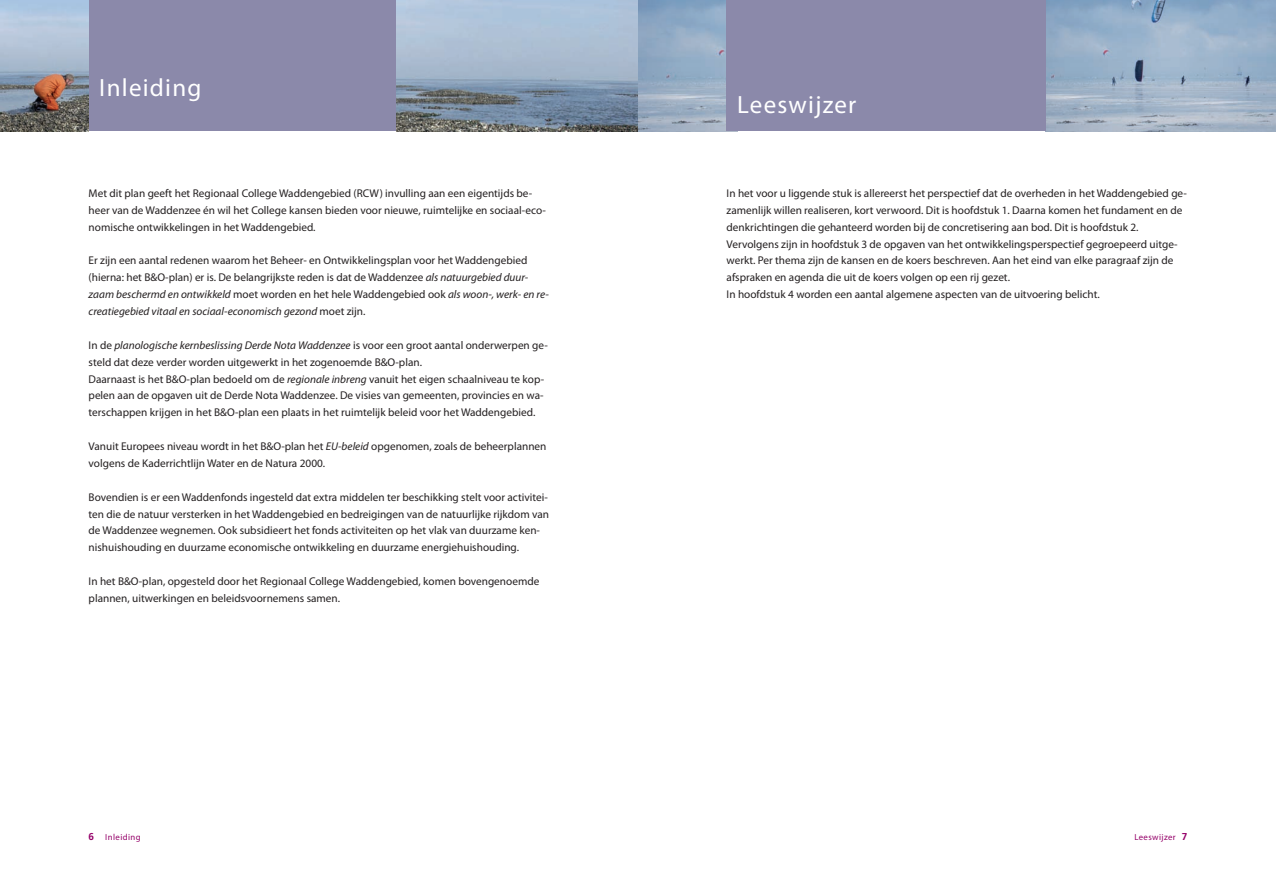
<style>
.page{position:relative;width:1276px;height:886px;background:#fff}
.page>*{position:absolute;margin:0;border:0;box-sizing:border-box;transform-origin:0 0}
.t1{font:25px "Myriad Pro";letter-spacing:.05em;color:#fff}
.t2{font:11.25px/16.9px "Myriad Pro";color:#231f20}
.t3{font:8.75px "Myriad Pro";letter-spacing:.045em;color:#950169}
.s1{font-style:italic}
.s2{font-family:"Frutiger LT Std";font-weight:700;font-size:10px}
</style>
<div class="page">
<img style="left:1045px;top:0;width:231px;height:131px">
<img style="left:637px;top:0;width:89px;height:131px">
<div style="left:89px;top:0;width:318px;height:131px;background:#8b89aa"></div>
<div style="left:726px;top:0;width:319px;height:131px;background:#8b89aa"></div>
<img style="left:0;top:0;width:89px;height:131px">
<svg style="left:397px;top:0;width:240px;height:131px;background:#95a7ba"></svg>
<h1 class="t1" style="left:99px;top:78px;width:104px">Inleiding</h1>
<p class="t2" style="left:89px;top:186px;width:459px">Met dit plan geeft het Regionaal College Waddengebied (RCW) invulling aan een eigentijds be&shy;heer van de Waddenzee én wil het College kansen bieden voor nieuwe, ruimtelijke en sociaal-eco&shy;nomische ontwikkelingen in het Waddengebied.</p>
<p class="t2" style="left:89px;top:253px;width:462px">Er zijn een aantal redenen waarom het Beheer- en Ontwikkelingsplan voor het Waddengebied (hierna: het B&amp;O-plan) er is. De belangrijkste reden is dat de Waddenzee <span class="s1">als natuurgebied duur&shy;zaam beschermd en ontwikkeld</span> moet worden en het hele Waddengebied ook <span class="s1">als woon-, werk- en re&shy;creatiegebied vitaal en sociaal-economisch gezond</span> moet zijn.</p>
<p class="t2" style="left:89px;top:337px;width:461px">In de <span class="s1">planologische kernbeslissing Derde Nota Waddenzee</span> is voor een groot aantal onderwerpen ge&shy;steld dat deze verder worden uitgewerkt in het zogenoemde B&amp;O-plan.<br>Daarnaast is het B&amp;O-plan bedoeld om de <span class="s1">regionale inbreng</span> vanuit het eigen schaalniveau te kop&shy;pelen aan de opgaven uit de Derde Nota Waddenzee. De visies van gemeenten, provincies en wa&shy;terschappen krijgen in het B&amp;O-plan een plaats in het ruimtelijk beleid voor het Waddengebied.</p>
<p class="t2" style="left:89px;top:439px;width:459px">Vanuit Europees niveau wordt in het B&amp;O-plan het <span class="s1">EU-beleid</span> opgenomen, zoals de beheerplannen volgens de Kaderrichtlijn Water en de Natura 2000.</p>
<p class="t2" style="left:89px;top:489px;width:462px">Bovendien is er een Waddenfonds ingesteld dat extra middelen ter beschikking stelt voor activitei&shy;ten die de natuur versterken in het Waddengebied en bedreigingen van de natuurlijke rijkdom van de Waddenzee wegnemen. Ook subsidieert het fonds activiteiten op het vlak van duurzame ken&shy;nishuishouding en duurzame economische ontwikkeling en duurzame energiehuishouding.</p>
<p class="t2" style="left:89px;top:574px;width:452px">In het B&amp;O-plan, opgesteld door het Regionaal College Waddengebied, komen bovengenoemde plannen, uitwerkingen en beleidsvoornemens samen.</p>
<p class="t3" style="left:89px;top:834px;width:54px"><span class="s2">6</span> Inleiding</p>
<h1 class="t1" style="left:737px;top:95px;width:121px">Leeswijzer</h1>
<p class="t2" style="left:726px;top:186px;width:462px">In het voor u liggende stuk is allereerst het perspectief dat de overheden in het Waddengebied ge&shy;zamenlijk willen realiseren, kort verwoord. Dit is hoofdstuk 1. Daarna komen het fundament en de denkrichtingen die gehanteerd worden bij de concretisering aan bod. Dit is hoofdstuk 2.<br>Vervolgens zijn in hoofdstuk 3 de opgaven van het ontwikkelingsperspectief gegroepeerd uitge&shy;werkt. Per thema zijn de kansen en de koers beschreven. Aan het eind van elke paragraaf zijn de afspraken en agenda die uit de koers volgen op een rij gezet.<br>In hoofdstuk 4 worden een aantal algemene aspecten van de uitvoering belicht.</p>
<p class="t3" style="left:1134px;top:834px;width:54px">Leeswijzer <span class="s2">7</span></p>
</div>
